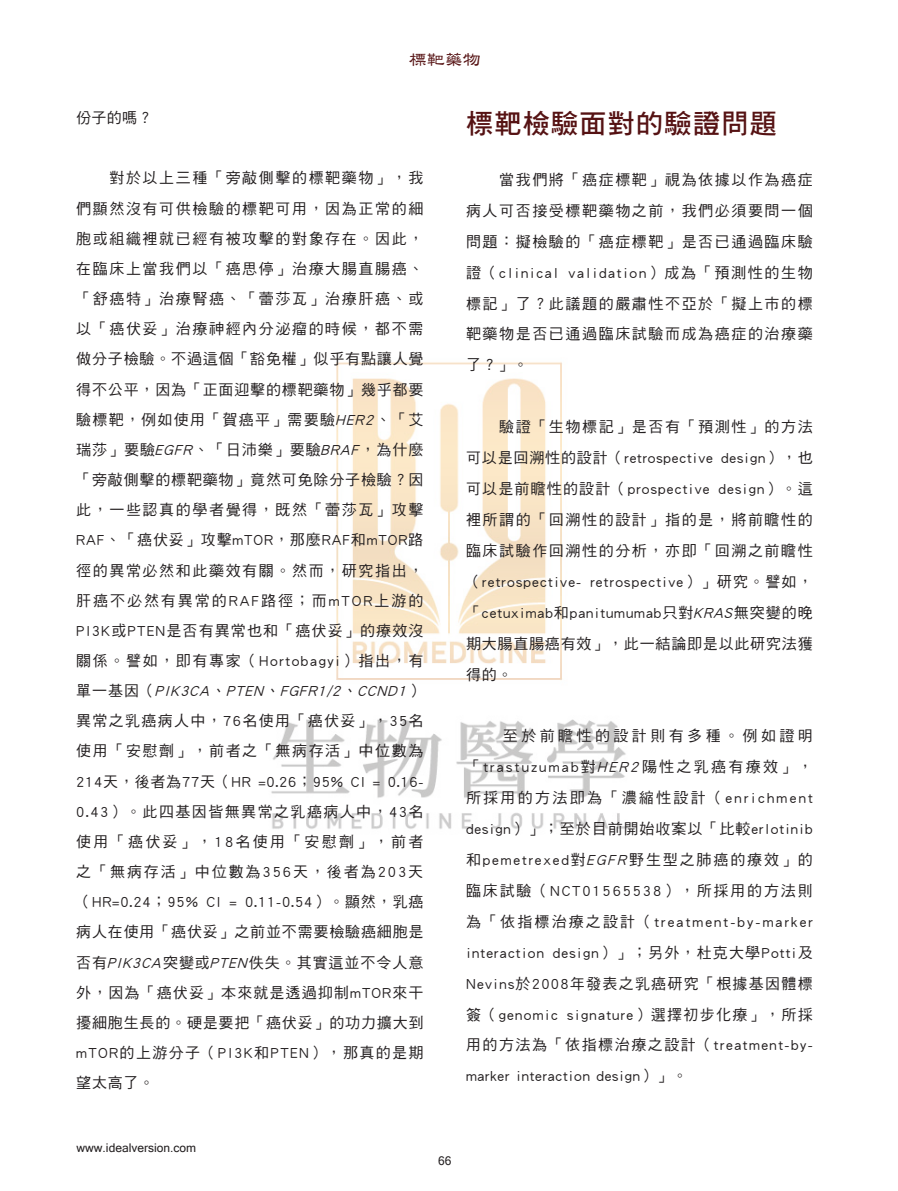
<style>
.page{position:relative;width:898px;height:1191px;background:#fff}
.page>*{position:absolute;margin:0;border:0;box-sizing:border-box;transform-origin:0 0}
.t1{font:27px "DF Hei Std W7";letter-spacing:.05em;color:#551213}
.t2{font:18px "DF Li Shu W5 HKP BF";color:#551213}
.t3{font:15px/30.2px "DF Hei Std W5";letter-spacing:.075em;color:#231f20;text-align:justify}
.t4{font:12px "Microsoft Sans Serif";color:#231f20}
.s1{font-style:italic}
</style>
<div class="page">
<img style="left:271px;top:362px;width:356px;height:467px">
<p class="t2" style="left:408px;top:51px;width:73px">標靶藥物</p>
<p class="t3" style="left:76px;top:102px;width:78px">份子的嗎？</p>
<p class="t3" style="left:76px;top:163px;width:349px">　　對於以上三種「旁敲側擊的標靶藥物」，我們顯然沒有可供檢驗的標靶可用，因為正常的細胞或組織裡就已經有被攻擊的對象存在。因此，在臨床上當我們以「癌思停」治療大腸直腸癌、「舒癌特」治療腎癌、「蕾莎瓦」治療肝癌、或以「癌伏妥」治療神經內分泌瘤的時候，都不需做分子檢驗。不過這個「豁免權」似乎有點讓人覺得不公平，因為「正面迎擊的標靶藥物」幾乎都要驗標靶，例如使用「賀癌平」需要驗<span class="s1">HER2</span>、「艾瑞莎」要驗<span class="s1">EGFR</span>、「日沛樂」要驗<span class="s1">BRAF</span>，為什麼「旁敲側擊的標靶藥物」竟然可免除分子檢驗？因此，一些認真的學者覺得，既然「蕾莎瓦」攻擊RAF、「癌伏妥」攻擊mTOR，那麼RAF和mTOR路徑的異常必然和此藥效有關。然而，研究指出，肝癌不必然有異常的RAF路徑；而mTOR上游的PI3K或PTEN是否有異常也和「癌伏妥」的療效沒關係。譬如，即有專家（Hortobagyi）指出，有單一基因（ <span class="s1">PIK3CA、PTEN、FGFR1/2、CCND1</span>）異常之乳癌病人中，76名使用「癌伏妥」，35名使用「安慰劑」，前者之「無病存活」中位數為214天，後者為77天（HR =0.26；95% CI = 0.16- 0.43）。此四基因皆無異常之乳癌病人中，43名使用「癌伏妥」，18名使用「安慰劑」，前者之「無病存活」中位數為356天，後者為203天（HR=0.24；95% CI = 0.11-0.54）。顯然，乳癌病人在使用「癌伏妥」之前並不需要檢驗癌細胞是否有<span class="s1">PIK3CA</span>突變或<span class="s1">PTEN</span>佚失。其實這並不令人意外，因為「癌伏妥」本來就是透過抑制mTOR來干擾細胞生長的。硬是要把「癌伏妥」的功力擴大到mTOR的上游分子（PI3K和PTEN），那真的是期望太高了。</p>
<h1 class="t1" style="left:466px;top:109px;width:312px">標靶檢驗面對的驗證問題</h1>
<p class="t3" style="left:466px;top:164px;width:348px;line-height:30.9px">　　當我們將「癌症標靶」視為依據以作為癌症病人可否接受標靶藥物之前，我們必須要問一個問題：擬檢驗的「癌症標靶」是否已通過臨床驗證（clinical validation）成為「預測性的生物標記」了？此議題的嚴肅性不亞於「擬上市的標靶藥物是否已通過臨床試驗而成為癌症的治療藥了？」。</p>
<p class="t3" style="left:466px;top:411px;width:348px;line-height:30.9px">　　驗證「生物標記」是否有「預測性」的方法可以是回溯性的設計（retrospective design），也可以是前瞻性的設計（prospective design）。這裡所謂的「回溯性的設計」指的是，將前瞻性的臨床試驗作回溯性的分析，亦即「回溯之前瞻性（retrospective- retrospective）」研究。譬如，「cetuximab和panitumumab只對<span class="s1">KRAS</span>無突變的晚期大腸直腸癌有效」，此一結論即是以此研究法獲得的。</p>
<p class="t3" style="left:466px;top:720px;width:348px;line-height:30.9px">　　至於前瞻性的設計則有多種。例如證明「trastuzumab對<span class="s1">HER2</span>陽性之乳癌有療效」，所採用的方法即為「濃縮性設計（enrichment design）」；至於目前開始收案以「比較erlotinib和pemetrexed對<span class="s1">EGFR</span>野生型之肺癌的療效」的臨床試驗（NCT01565538），所採用的方法則為「依指標治療之設計（treatment-by-marker interaction design）」；另外，杜克大學Potti及Nevins於2008年發表之乳癌研究「根據基因體標簽（genomic signature）選擇初步化療」，所採用的方法為「依指標治療之設計（treatment-by&shy;marker interaction design）」。</p>
<p class="t4" style="left:77px;top:1140px;width:121px">www.idealversion.com</p>
<p class="t4" style="left:438px;top:1153px;width:15px">66</p>
</div>
